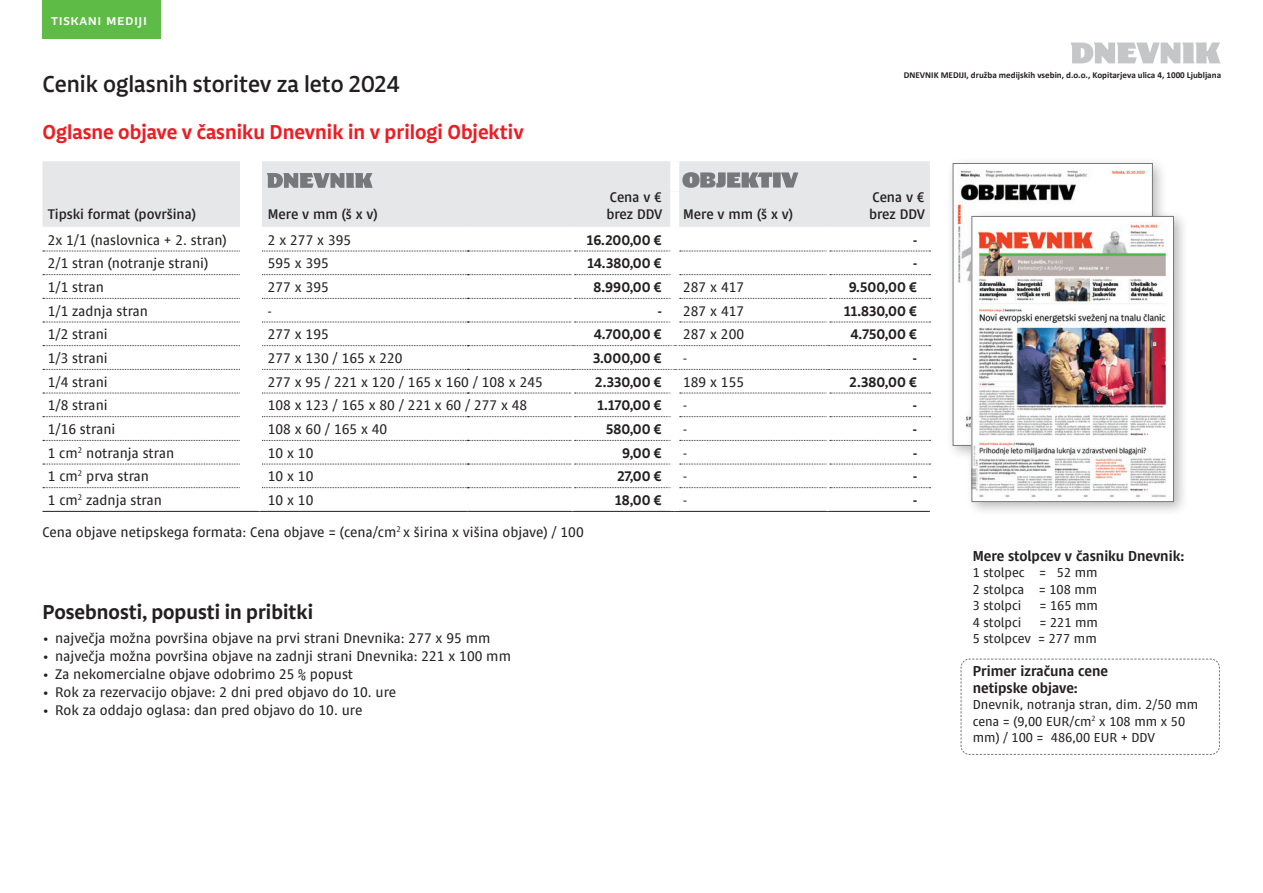
<style>
.page{position:relative;width:1263px;height:893px;background:#fff}
.page>*{position:absolute;margin:0;border:0;box-sizing:border-box;transform-origin:0 0}
.t1{font:500 24px "BN Big Sans V2";color:#231f20}
.t2{font:700 21px "BN Big Sans V2";color:#ee1d23}
.t3{font:700 21px "BN Big Sans V2";color:#231f20}
.t4{font:700 15px/16.5px "Bad News Agate Dp";color:#231f20}
.t5{font:500 15px "Bad News Sans SC";letter-spacing:.04em;color:#fff}
.t6{font:14.55px "Bad News Agate Dp";color:#231f20}
.t7{font:700 14.55px "BN Big Sans V2";color:#231f20}
.t8{font:500 14.55px/16.5px "Bad News Agate Dp";color:#231f20}
.t9{font:13.5px/16.5px "Bad News Agate Dp";color:#231f20;text-align:justify}
.t10{font:700 9px "Calibri";color:#231f20}
.s1{font-family:"BN Big Sans V2";font-weight:700}
</style>
<div class="page">
<div style="left:43px;top:161px;width:887px;height:66px;background:#e6e7e9"></div>
<div style="left:670px;top:161px;width:9px;height:30px;background:#fff"></div>
<hr style="left:43px;top:511px;width:216px;height:1px;background:#231f20">
<hr style="left:259px;top:511px;width:209px;height:1px;background:#231f20">
<hr style="left:468px;top:511px;width:105px;height:1px;background:#231f20">
<hr style="left:573px;top:511px;width:102px;height:1px;background:#231f20">
<hr style="left:675px;top:511px;width:153px;height:1px;background:#231f20">
<hr style="left:828px;top:511px;width:102px;height:1px;background:#231f20">
<svg style="left:43px;top:251px;width:627px;height:1px"></svg>
<svg style="left:680px;top:251px;width:250px;height:1px"></svg>
<svg style="left:43px;top:274px;width:627px;height:1px"></svg>
<svg style="left:680px;top:274px;width:250px;height:1px"></svg>
<svg style="left:43px;top:298px;width:627px;height:1px"></svg>
<svg style="left:680px;top:298px;width:250px;height:1px"></svg>
<svg style="left:43px;top:322px;width:627px;height:1px"></svg>
<svg style="left:680px;top:322px;width:250px;height:1px"></svg>
<svg style="left:43px;top:345px;width:887px;height:1px"></svg>
<svg style="left:43px;top:369px;width:887px;height:1px"></svg>
<svg style="left:43px;top:393px;width:627px;height:1px"></svg>
<svg style="left:680px;top:393px;width:250px;height:1px"></svg>
<svg style="left:43px;top:416px;width:627px;height:1px"></svg>
<svg style="left:680px;top:416px;width:250px;height:1px"></svg>
<svg style="left:43px;top:440px;width:627px;height:1px"></svg>
<svg style="left:680px;top:440px;width:250px;height:1px"></svg>
<svg style="left:43px;top:464px;width:627px;height:1px"></svg>
<svg style="left:680px;top:464px;width:250px;height:1px"></svg>
<svg style="left:43px;top:487px;width:627px;height:1px"></svg>
<svg style="left:680px;top:487px;width:250px;height:1px"></svg>
<hr style="left:571px;top:251px;width:3px;height:24px;background:#fff">
<hr style="left:571px;top:298px;width:3px;height:24px;background:#fff">
<hr style="left:571px;top:322px;width:3px;height:23px;background:#fff">
<hr style="left:571px;top:393px;width:3px;height:24px;background:#fff">
<hr style="left:571px;top:440px;width:3px;height:24px;background:#fff">
<hr style="left:571px;top:464px;width:3px;height:24px;background:#fff">
<hr style="left:826px;top:251px;width:3px;height:24px;background:#fff">
<hr style="left:826px;top:298px;width:3px;height:24px;background:#fff">
<hr style="left:826px;top:322px;width:3px;height:23px;background:#fff">
<hr style="left:826px;top:393px;width:3px;height:24px;background:#fff">
<hr style="left:826px;top:440px;width:3px;height:24px;background:#fff">
<hr style="left:826px;top:464px;width:3px;height:24px;background:#fff">
<div style="left:670px;top:191px;width:9px;height:36px;background:#fff"></div>
<svg style="left:267px;top:173px;width:106px;height:15px;background:#919396"></svg>
<svg style="left:682px;top:172px;width:116px;height:16px;background:#959699"></svg>
<div style="left:946px;top:156px;width:222px;height:305px;background:#231f20;opacity:.3"></div>
<img style="left:955px;top:165px;width:195px;height:279px">
<div style="left:965px;top:210px;width:223px;height:307px;background:#231f20;opacity:.3"></div>
<img style="left:974px;top:218px;width:198px;height:282px">
<div style="left:972px;top:216px;width:202px;height:286px;border:1px solid #76787b"></div>
<div style="left:43px;top:0;width:118px;height:38px;background:#5dbb46"></div>
<svg style="left:960px;top:658px;width:260px;height:97px"></svg>
<div style="left:240px;top:156px;width:21px;height:351px;background:#fff"></div>
<svg style="left:1071px;top:43px;width:149px;height:20px"></svg>
<p class="t5" style="left:51px;top:12px;width:97px">tiskani mediji</p>
<h1 class="t1" style="left:43px;top:68px;width:359px">Cenik oglasnih storitev za leto 2024</h1>
<h2 class="t2" style="left:43px;top:118px;width:483px">Oglasne objave v časniku Dnevnik in v prilogi Objektiv</h2>
<p class="t10" style="left:904px;top:68px;width:319px">DNEVNIK MEDIJI, družba medijskih vsebin, d.o.o., Kopitarjeva ulica 4, 1000 Ljubljana</p>
<p class="t8" style="left:606px;top:189px;width:58px">Cena v € brez DDV</p>
<p class="t8" style="left:872px;top:189px;width:54px">Cena v €</p>
<p class="t8" style="left:48px;top:206px;width:150px">Tipski format (površina)</p>
<p class="t8" style="left:268px;top:206px;width:111px">Mere v mm (š x v)</p>
<p class="t8" style="left:869px;top:206px;width:58px">brez DDV</p>
<p class="t8" style="left:683px;top:206px;width:111px">Mere v mm (š x v)</p>
<p class="t6" style="left:48px;top:232px;width:180px">2x 1/1 (naslovnica + 2. stran)</p>
<p class="t6" style="left:268px;top:232px;width:85px">2 x 277 x 395</p>
<p class="t7" style="left:587px;top:230px;width:76px">16.200,00 €</p>
<p class="t7" style="left:913px;top:230px;width:6px">-</p>
<p class="t6" style="left:48px;top:256px;width:162px">2/1 stran (notranje strani)</p>
<p class="t6" style="left:268px;top:256px;width:62px">595 x 395</p>
<p class="t7" style="left:587px;top:254px;width:76px">14.380,00 €</p>
<p class="t7" style="left:913px;top:254px;width:6px">-</p>
<p class="t6" style="left:48px;top:279px;width:58px">1/1 stran</p>
<p class="t6" style="left:268px;top:279px;width:62px">277 x 395</p>
<p class="t7" style="left:594px;top:277px;width:70px">8.990,00 €</p>
<p class="t6" style="left:683px;top:279px;width:62px">287 x 417</p>
<p class="t7" style="left:849px;top:277px;width:70px">9.500,00 €</p>
<p class="t6" style="left:48px;top:303px;width:102px">1/1 zadnja stran</p>
<p class="t6" style="left:268px;top:303px;width:5px">-</p>
<p class="t6" style="left:658px;top:303px;width:88px"><span class="s1">-</span> 287 x 417</p>
<p class="t7" style="left:844px;top:301px;width:74px">11.830,00 €</p>
<p class="t6" style="left:48px;top:327px;width:61px">1/2 strani</p>
<p class="t6" style="left:268px;top:327px;width:62px">277 x 195</p>
<p class="t7" style="left:594px;top:325px;width:70px">4.700,00 €</p>
<p class="t6" style="left:683px;top:327px;width:62px">287 x 200</p>
<p class="t7" style="left:850px;top:325px;width:68px">4.750,00 €</p>
<p class="t6" style="left:48px;top:350px;width:61px">1/3 strani</p>
<p class="t6" style="left:268px;top:350px;width:136px">277 x 130 / 165 x 220</p>
<p class="t7" style="left:593px;top:348px;width:70px">3.000,00 €</p>
<p class="t6" style="left:683px;top:350px;width:5px">-</p>
<p class="t7" style="left:913px;top:348px;width:6px">-</p>
<p class="t6" style="left:48px;top:374px;width:61px">1/4 strani</p>
<p class="t6" style="left:268px;top:374px;width:276px">277 x 95 / 221 x 120 / 165 x 160 / 108 x 245</p>
<p class="t7" style="left:595px;top:372px;width:68px">2.330,00 €</p>
<p class="t6" style="left:683px;top:374px;width:62px">189 x 155</p>
<p class="t7" style="left:849px;top:372px;width:69px">2.380,00 €</p>
<p class="t6" style="left:48px;top:398px;width:61px">1/8 strani</p>
<p class="t6" style="left:268px;top:398px;width:261px">108 x 123 / 165 x 80 / 221 x 60 / 277 x 48</p>
<p class="t7" style="left:597px;top:396px;width:66px">1.170,00 €</p>
<p class="t6" style="left:683px;top:398px;width:5px">-</p>
<p class="t7" style="left:913px;top:396px;width:6px">-</p>
<p class="t6" style="left:48px;top:421px;width:69px">1/16 strani</p>
<p class="t6" style="left:268px;top:421px;width:121px">108 x 60 / 165 x 40</p>
<p class="t7" style="left:606px;top:419px;width:57px">580,00 €</p>
<p class="t6" style="left:683px;top:421px;width:5px">-</p>
<p class="t7" style="left:913px;top:419px;width:6px">-</p>
<p class="t6" style="left:48px;top:445px;width:128px">1 cm<sup>2</sup> notranja stran</p>
<p class="t6" style="left:268px;top:445px;width:47px">10 x 10</p>
<p class="t7" style="left:622px;top:443px;width:41px">9,00 €</p>
<p class="t6" style="left:683px;top:445px;width:5px">-</p>
<p class="t7" style="left:913px;top:443px;width:6px">-</p>
<p class="t6" style="left:48px;top:469px;width:103px">1 cm<sup>2</sup> prva stran</p>
<p class="t6" style="left:268px;top:469px;width:47px">10 x 10</p>
<p class="t7" style="left:617px;top:467px;width:46px">27,00 €</p>
<p class="t6" style="left:683px;top:469px;width:5px">-</p>
<p class="t7" style="left:913px;top:467px;width:6px">-</p>
<p class="t6" style="left:48px;top:492px;width:116px">1 cm<sup>2</sup> zadnja stran</p>
<p class="t6" style="left:268px;top:492px;width:47px">10 x 10</p>
<p class="t7" style="left:615px;top:490px;width:48px">18,00 €</p>
<p class="t6" style="left:683px;top:492px;width:5px">-</p>
<p class="t7" style="left:913px;top:490px;width:6px">-</p>
<p class="t6" style="left:43px;top:524px;width:543px">Cena objave netipskega formata: Cena objave = (cena/cm<sup>2</sup> x širina x višina objave) / 100</p>
<h2 class="t3" style="left:43px;top:598px;width:272px">Posebnosti, popusti in pribitki</h2>
<p class="t6" style="left:43px;top:630px;width:449px">• največja možna površina objave na prvi strani Dnevnika: 277 x 95 mm</p>
<p class="t6" style="left:43px;top:648px;width:470px">• največja možna površina objave na zadnji strani Dnevnika: 221 x 100 mm</p>
<p class="t6" style="left:43px;top:666px;width:312px">• Za nekomercialne objave odobrimo 25 % popust</p>
<p class="t6" style="left:43px;top:684px;width:355px">• Rok za rezervacijo objave: 2 dni pred objavo do 10. ure</p>
<p class="t6" style="left:43px;top:702px;width:321px">• Rok za oddajo oglasa: dan pred objavo do 10. ure</p>
<p class="t4" style="left:973px;top:548px;width:213px">Mere stolpcev v časniku Dnevnik:</p>
<p class="t9" style="left:973px;top:565px;width:126px">1 stolpec = 52 mm 2 stolpca = 108 mm 3 stolpci</p>
<p class="t9" style="left:1039px;top:598px;width:60px">= 165 mm</p>
<p class="t9" style="left:973px;top:614px;width:50px">4 stolpci</p>
<p class="t9" style="left:973px;top:614px;width:127px;text-align:right">= 221 mm<br>5 stolpcev = 277 mm</p>
<p class="t4" style="left:973px;top:663px;width:137px">Primer izračuna cene netipske objave:</p>
<p class="t9" style="left:973px;top:697px;width:227px;text-align:left">Dnevnik, notranja stran, dim. 2/50 mm cena = (9,00 EUR/cm<sup>2</sup> x 108 mm x 50 mm) / 100 = 486,00 EUR + DDV</p>
</div>
